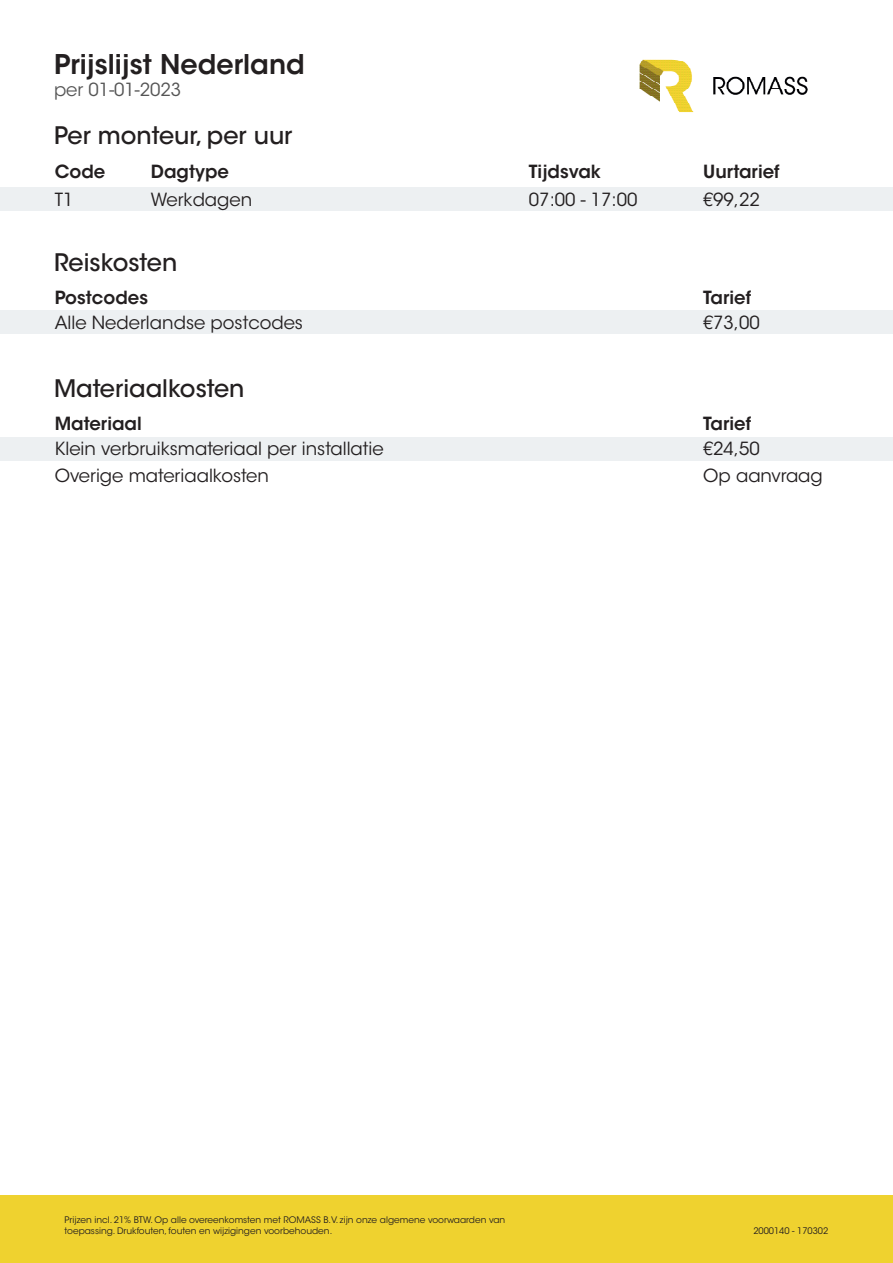
<style>
.page{position:relative;width:893px;height:1263px;background:#fff}
.page>*{position:absolute;margin:0;border:0;box-sizing:border-box;transform-origin:0 0}
.t1{font:600 27px "ITC Avant Garde Std";color:#231f20}
.t2{font:500 24px "ITC Avant Garde Std";color:#231f20}
.t3{font:18px "ITC Avant Garde Std";color:#231f20}
.t4{font:600 18px "ITC Avant Garde Std";color:#231f20}
.t5{font:18px "ITC Avant Garde Std";color:#555}
.t6{font:9px/10.8px "ITC Avant Garde Std";color:#231f20}
</style>
<div class="page">
<div style="left:0;top:437px;width:893px;height:23px;background:#edf0f2"></div>
<div style="left:0;top:311px;width:893px;height:23px;background:#edf0f2"></div>
<div style="left:0;top:187px;width:893px;height:23px;background:#edf0f2"></div>
<img style="left:639px;top:59px;width:169px;height:54px">
<div style="left:0;top:1195px;width:893px;height:68px;background:#efd22f"></div>
<p class="t1" style="left:54px;top:47px;width:252px">Prijslijst Nederland</p>
<p class="t5" style="left:54px;top:79px;width:129px">per 01-01-2023</p>
<p class="t2" style="left:54px;top:121px;width:240px">Per monteur, per uur</p>
<p class="t4" style="left:55px;top:160px;width:52px">Code</p>
<p class="t4" style="left:151px;top:160px;width:80px">Dagtype</p>
<p class="t4" style="left:529px;top:160px;width:74px">Tijdsvak</p>
<p class="t4" style="left:703px;top:160px;width:78px">Uurtarief</p>
<p class="t3" style="left:55px;top:188px;width:20px">T1</p>
<p class="t3" style="left:151px;top:188px;width:103px">Werkdagen</p>
<p class="t3" style="left:529px;top:188px;width:110px">07:00 - 17:00</p>
<p class="t3" style="left:703px;top:188px;width:58px">€99,22</p>
<p class="t2" style="left:54px;top:247px;width:125px">Reiskosten</p>
<p class="t4" style="left:55px;top:286px;width:95px">Postcodes</p>
<p class="t3" style="left:55px;top:311px;width:250px">Alle Nederlandse postcodes</p>
<p class="t2" style="left:54px;top:373px;width:192px">Materiaalkosten</p>
<p class="t4" style="left:703px;top:286px;width:49px">Tarief</p>
<p class="t3" style="left:703px;top:311px;width:58px">€73,00</p>
<p class="t4" style="left:55px;top:412px;width:89px">Materiaal</p>
<p class="t4" style="left:703px;top:412px;width:49px">Tarief</p>
<p class="t3" style="left:55px;top:438px;width:331px">Klein verbruiksmateriaal per installatie</p>
<p class="t3" style="left:55px;top:465px;width:216px">Overige materiaalkosten</p>
<p class="t3" style="left:703px;top:438px;width:58px">€24,50</p>
<p class="t3" style="left:703px;top:465px;width:121px">Op aanvraag</p>
<p class="t6" style="left:65px;top:1214px;width:442px">Prijzen incl. 21% BTW. Op alle overeenkomsten met ROMASS B.V. zijn onze algemene voorwaarden van toepassing. Drukfouten, fouten en wijzigingen voorbehouden.</p>
<p class="t6" style="left:753px;top:1225px;width:77px">2000140 - 170302</p>
</div>
